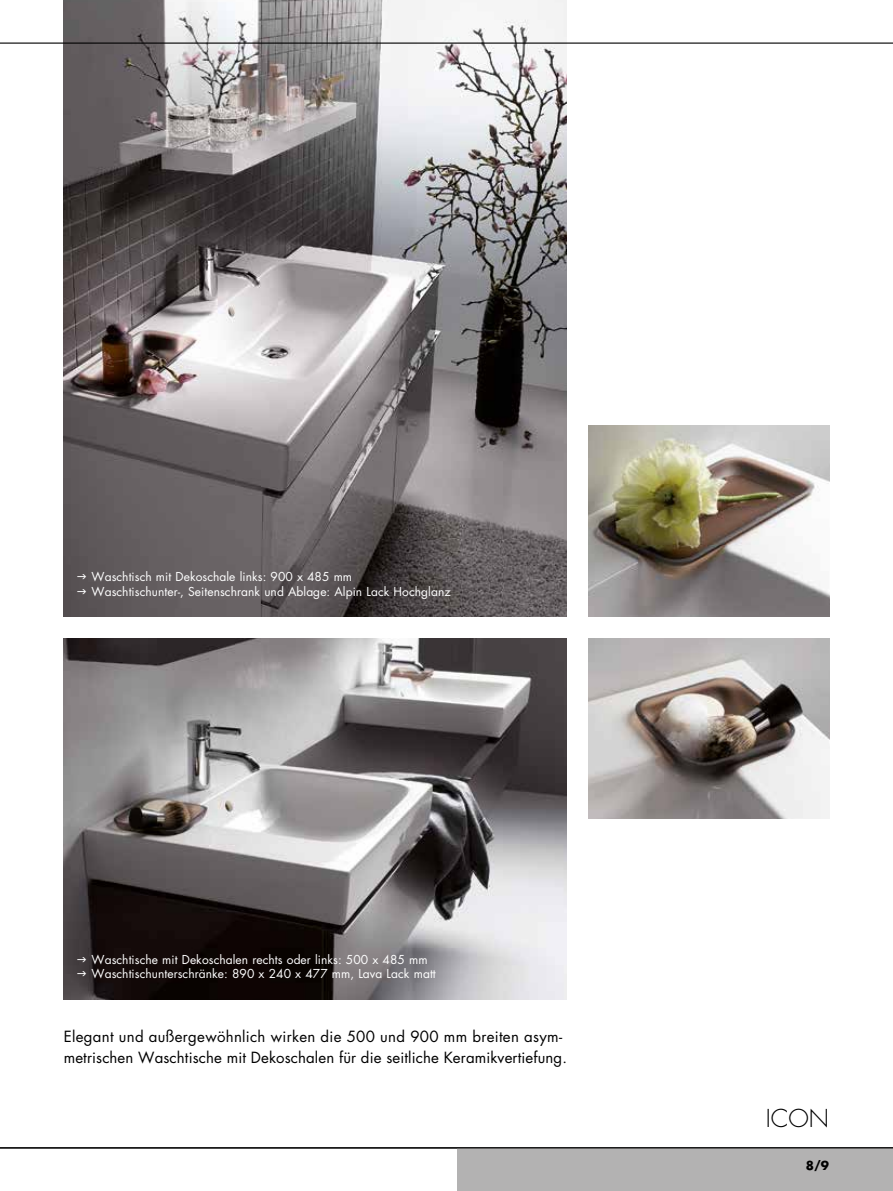
<style>
.page{position:relative;width:893px;height:1191px;background:#fff}
.page>*{position:absolute;margin:0;border:0;box-sizing:border-box;transform-origin:0 0}
.t1{font:300 24px "Futura Std";color:#000}
.t2{font:15px/21.3px "Futura Std";letter-spacing:.01em;color:#000}
.t3{font:12px/14.4px "Futura Std";letter-spacing:.005em;color:#fff}
.t4{font:700 12px "Futura Std";color:#000}
</style>
<div class="page">
<img style="left:588px;top:425px;width:241px;height:192px">
<img style="left:64px;top:0;width:503px;height:617px">
<img style="left:64px;top:638px;width:503px;height:361px">
<img style="left:588px;top:638px;width:241px;height:181px">
<hr style="left:0;top:43px;width:893px;height:1px;background:#000">
<div style="left:457px;top:1148px;width:436px;height:43px;background:#b3b2b2"></div>
<hr style="left:0;top:1147px;width:893px;height:1px;background:#000">
<svg style="left:78px;top:574px;width:8px;height:5px"></svg>
<svg style="left:78px;top:588px;width:8px;height:5px"></svg>
<svg style="left:78px;top:957px;width:8px;height:5px"></svg>
<svg style="left:78px;top:971px;width:8px;height:5px"></svg>
<p class="t3" style="left:92px;top:569px;width:361px">Waschtisch mit Dekoschale links: 900 x 485 mm<br>Waschtischunter-, Seitenschrank und Ablage: Alpin Lack Hochglanz</p>
<p class="t3" style="left:92px;top:952px;width:346px">Waschtische mit Dekoschalen rechts oder links: 500 x 485 mm<br>Waschtischunterschränke: 890 x 240 x 477 mm, Lava Lack matt</p>
<p class="t2" style="left:64px;top:1026px;width:505px">Elegant und außergewöhnlich wirken die 500 und 900 mm breiten asym&shy;metrischen Waschtische mit Dekoschalen für die seitliche Keramikvertiefung.</p>
<h1 class="t1" style="left:766px;top:1103px;width:65px">iCon</h1>
<p class="t4" style="left:806px;top:1157px;width:25px">8/9</p>
</div>
